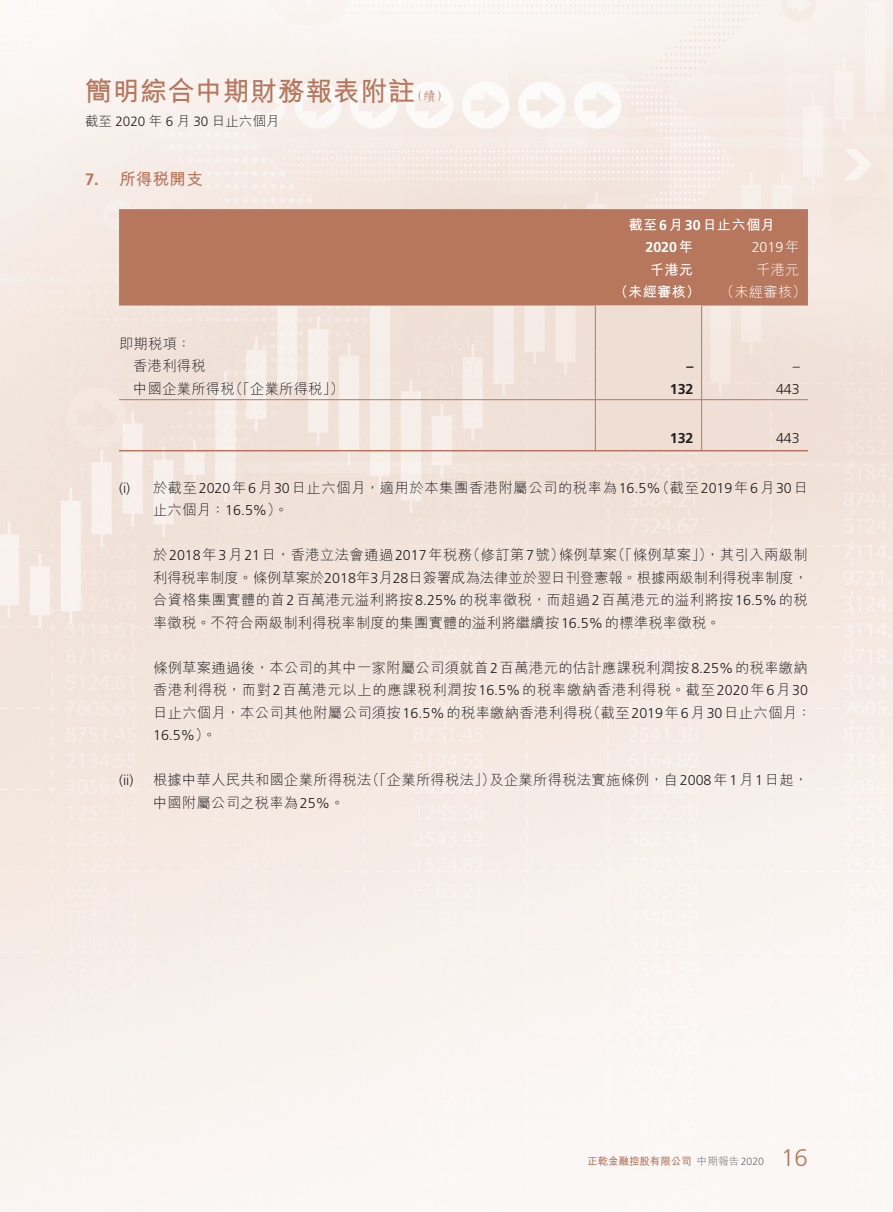
<style>
.page{position:relative;width:893px;height:1212px;background:#fff}
.page>*{position:absolute;margin:0;border:0;box-sizing:border-box;transform-origin:0 0}
.t1{font:700 27px "M Hei HK";letter-spacing:.02em;color:#b7775c}
.t2{font:300 24px "Frutiger LT Std";color:#b7775c}
._01_H1{font:700 16.5px "M Hei HK";letter-spacing:.02em;color:#b7775c}
._01_H1-2{font:700 16.5px "Frutiger LT Std";color:#b7775c}
._00_txt{font:300 14.25px/22.5px "M Hei HK";letter-spacing:.025em;color:#231f20}
._50_Table_txt{font:300 14.25px "M Hei HK";letter-spacing:.02em;color:#231f20}
._50_Table_txt-2{font:700 14.25px "M Hei HK";letter-spacing:.02em;color:#fff}
._00_txt-2{font:300 14.25px "Frutiger LT Std";color:#231f20}
._50_Table_txt-3{font:300 14.25px "M Hei HK";letter-spacing:.02em;color:#fff}
._50_Table_txt-4{font:300 14.25px "Frutiger LT Std";color:#231f20}
._50_Table_txt-5{font:700 14.25px "Frutiger LT Std";color:#231f20}
._50_Table_txt-6{font:300 14.25px "Frutiger LT Std";color:#fff}
._50_Table_txt-7{font:700 14.25px "Frutiger LT Std";color:#fff}
.t3{font:300 13.5px "M Hei HK";color:#231f20}
.t4{font:500 13.5px "M Kai HK";color:#b7775c}
.t5{font:700 10.5px "M Hei HK";letter-spacing:-.005em;color:#b7775c}
.t6{font:300 10.5px "M Hei HK";color:#6c6d70}
.s1{font-family:"Frutiger LT Std"}
.s2{font-family:"M Hei HK"}
</style>
<div class="page">
<img style="left:0;top:0;width:893px;height:1212px">
<div style="left:119px;top:209px;width:689px;height:96px;background:#b7775c"></div>
<div style="left:595px;top:305px;width:107px;height:146px;background:#efded3"></div>
<hr style="left:119px;top:399px;width:476px;height:1px;background:#b7775c">
<hr style="left:596px;top:399px;width:105px;height:1px;background:#b7775c">
<hr style="left:702px;top:399px;width:106px;height:1px;background:#b7775c">
<hr style="left:119px;top:450px;width:476px;height:1px;background:#b7775c">
<hr style="left:596px;top:450px;width:105px;height:1px;background:#b7775c">
<hr style="left:702px;top:450px;width:106px;height:1px;background:#b7775c">
<h1 class="t1" style="left:85px;top:71px;width:331px">簡明綜合中期財務報表附註</h1>
<p class="t4" style="left:409px;top:86px;width:42px">（續(</p>
<p class="t3" style="left:85px;top:114px;width:196px">截至 <span class="s1">2020</span> 年 <span class="s1">6</span> 月 <span class="s1">30</span> 日止六個月</p>
<p class="_01_H1-2" style="left:85px;top:169px;width:15px">7.</p>
<p class="_01_H1" style="left:119px;top:167px;width:85px">所得稅開支</p>
<p class="_50_Table_txt" style="left:119px;top:336px;width:74px">即期稅項：</p>
<p class="_50_Table_txt" style="left:133px;top:359px;width:74px">香港利得稅</p>
<p class="_50_Table_txt" style="left:229px;top:381px;width:117px">（「企業所得稅 (「</p>
<p class="_50_Table_txt" style="left:133px;top:381px;width:103px">中國企業所得稅</p>
<p class="_50_Table_txt-2" style="left:628px;top:214px;width:148px">截至<span class="s1">6</span>月<span class="s1">30</span>日止六個月</p>
<p class="_50_Table_txt-6" style="left:752px;top:239px;width:49px">2019 <span class="s2">年</span></p>
<p class="_50_Table_txt-7" style="left:645px;top:239px;width:49px">2020<span class="s2">年</span></p>
<p class="_50_Table_txt-2" style="left:650px;top:259px;width:45px">千港元</p>
<p class="_50_Table_txt-3" style="left:756px;top:262px;width:45px">千港元</p>
<p class="_50_Table_txt-2" style="left:614px;top:282px;width:88px">（未經審核）</p>
<p class="_50_Table_txt-3" style="left:720px;top:285px;width:88px">（未經審核(</p>
<p class="_50_Table_txt-5" style="left:686px;top:358px;width:9px">–</p>
<p class="_50_Table_txt-4" style="left:793px;top:358px;width:9px">–</p>
<p class="_50_Table_txt-5" style="left:670px;top:380px;width:25px">132</p>
<p class="_50_Table_txt-4" style="left:776px;top:381px;width:25px">443</p>
<p class="_00_txt-2" style="left:119px;top:480px;width:13px">)i(</p>
<p class="_00_txt-2" style="left:119px;top:772px;width:16px">)i i(</p>
<p class="_50_Table_txt-5" style="left:670px;top:430px;width:25px">132</p>
<p class="_00_txt-2" style="left:655px;top:480px;width:154px"><span class="s2">（截至</span>2019<span class="s2">年</span>6<span class="s2">月</span>30<span class="s2">日</span></p>
<p class="_50_Table_txt-4" style="left:776px;top:430px;width:25px">443</p>
<p class="_00_txt" style="left:153px;top:476px;width:509px">於截至<span class="s1">2020</span>年<span class="s1">6</span>月<span class="s1">30</span>日止六個月，適用於本集團香港附屬公司的稅率為<span class="s1">16.5%</span></p>
<p class="_00_txt" style="left:153px;top:499px;width:137px">止六個月：<span class="s1">16.5%</span> 。(</p>
<p class="_00_txt" style="left:466px;top:544px;width:100px">（修訂第<span class="s1">7</span>號）</p>
<p class="_00_txt" style="left:611px;top:544px;width:103px">（「條例草案」）</p>
<p class="_00_txt" style="left:153px;top:544px;width:656px">於<span class="s1">2018</span>年<span class="s1">3</span>月<span class="s1">21</span>日，香港立法會通過<span class="s1">2017</span>年稅務<br>利得稅率制度。條例草案於<span class="s1">2018</span>年月<span class="s1">3 28</span>日簽署成為法律並於翌日刊登憲報。根據兩級制利得稅率制度，合資格集團實體的首<span class="s1">2</span>百萬港元溢利將按<span class="s1">8.25%</span>的稅率徵稅，而超過<span class="s1">2</span>百萬港元的溢利將按<span class="s1">16.5%</span>的稅率徵稅。不符合兩級制利得稅率制度的集團實體的溢利將繼續按<span class="s1">16.5%</span>的標準稅率徵稅。</p>
<p class="_00_txt" style="left:153px;top:656px;width:660px;text-align:right">條例草案通過後，本公司的其中一家附屬公司須就首<span class="s1">2</span>百萬港元的估計應課稅利潤按<span class="s1">8.25%</span>的稅率繳納香港利得稅，而對<span class="s1">2</span>百萬港元以上的應課稅利潤按<span class="s1">16.5%</span>的稅率繳納香港利得稅。截至<span class="s1">2020</span>年<span class="s1">6</span>月<span class="s1">30</span>（截至<span class="s1">2019</span>年<span class="s1">6</span>月<span class="s1">30</span>日止六個月：</p>
<p class="_00_txt" style="left:559px;top:544px;width:60px">條例草案</p>
<p class="_00_txt" style="left:706px;top:544px;width:104px">，其引入兩級制</p>
<p class="_00_txt" style="left:153px;top:701px;width:441px">日止六個月，本公司其他附屬公司須按<span class="s1">16.5%</span>的稅率繳納香港利得稅<br><span class="s1">16.5%</span> 。(</p>
<p class="_00_txt" style="left:489px;top:769px;width:320px">及企業所得稅法實施條例，自<span class="s1">2008</span>年<span class="s1">1</span>月<span class="s1">1</span>日起，</p>
<p class="_00_txt" style="left:365px;top:769px;width:131px">（「企業所得稅法」）</p>
<p class="_00_txt" style="left:153px;top:769px;width:220px">根據中華人民共和國企業所得稅法</p>
<p class="_00_txt" style="left:153px;top:791px;width:193px">中國附屬公司之稅率為<span class="s1">25%</span>。</p>
<p class="t5" style="left:587px;top:1154px;width:106px">正乾金融控股有限公司</p>
<p class="t6" style="left:697px;top:1156px;width:69px">中期報告<span class="s1">2020</span></p>
<h2 class="t2" style="left:781px;top:1144px;width:28px">16</h2>
</div>
